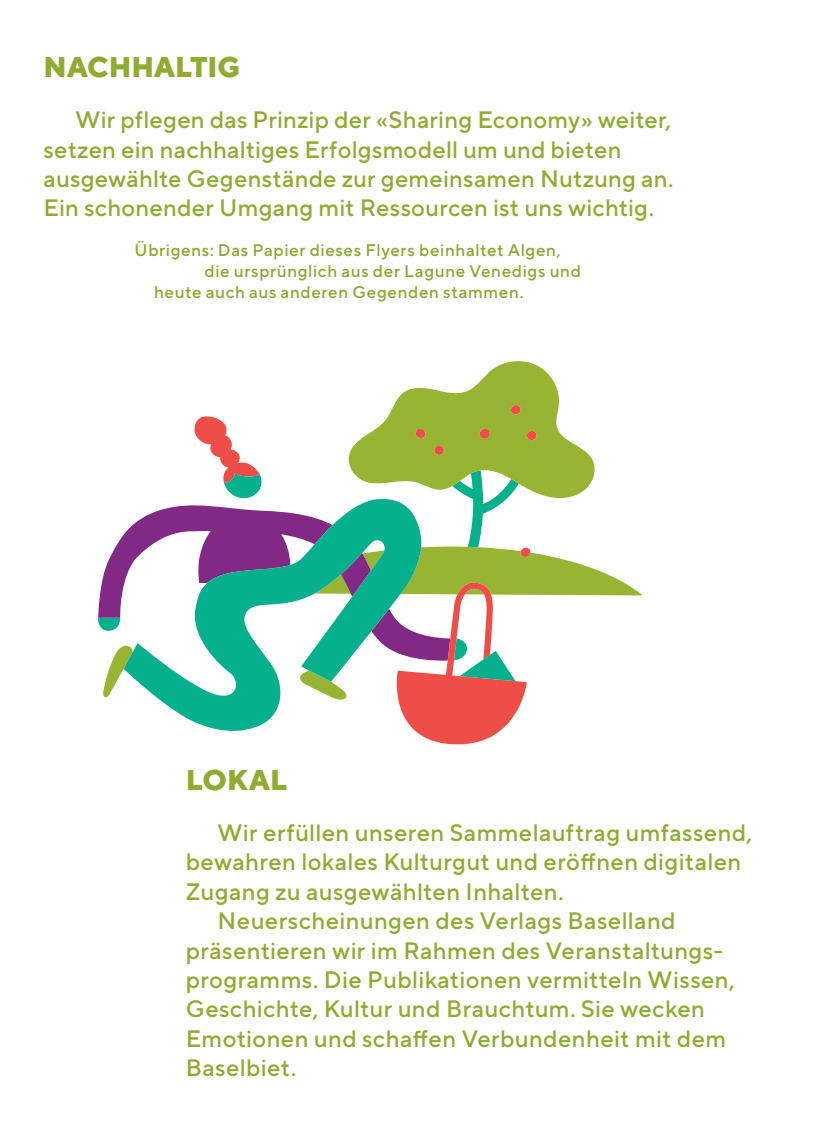
<style>
.page{position:relative;width:815px;height:1134px;background:#fff}
.page>*{position:absolute;margin:0;border:0;box-sizing:border-box;transform-origin:0 0}
.h1_underline{font:800 28.5px "TT Norms Pro";letter-spacing:.005em;color:#8fac30}
.c1{font:500 23.75px/29.5px "TT Norms Pro";letter-spacing:.015em;color:#8fac30}
.c1-2{font:500 17px "TT Norms Pro";letter-spacing:.04em;color:#8ba72e}
</style>
<div class="page">
<svg style="left:98px;top:361px;width:545px;height:384px"></svg>
<p class="h1_underline" style="left:44px;top:46px;width:198px">NACHHALTIG</p>
<p class="c1" style="left:44px;top:103px;width:631px;text-indent:32px">Wir pflegen das Prinzip der «Sharing Economy» weiter, setzen ein nachhaltiges Erfolgsmodell um und bieten ausgewählte Gegenstände zur gemeinsamen Nutzung an.<br>Ein schonender Umgang mit Ressourcen ist uns wichtig.</p>
<p class="c1-2" style="left:135px;top:238px;width:428px">Übrigens: Das Papier dieses Flyers beinhaltet Algen,</p>
<p class="c1-2" style="left:205px;top:259px;width:378px">die ursprünglich aus der Lagune Venedigs und</p>
<p class="c1-2" style="left:154px;top:280px;width:371px">heute auch aus anderen Gegenden stammen.</p>
<p class="h1_underline" style="left:186px;top:758px;width:103px">LOKAL</p>
<p class="c1" style="left:186px;top:816px;width:568px;text-indent:32px">Wir erfüllen unseren Sammelauftrag umfassend, bewahren lokales Kulturgut und eröffnen digitalen<br>Zugang zu ausgewählten Inhalten.</p>
<p class="c1" style="left:186px;top:904px;width:550px;text-indent:32px">Neuerscheinungen des Verlags Baselland präsentieren wir im Rahmen des Veranstaltungs&shy;programms. Die Publikationen vermitteln Wissen, Geschichte, Kultur und Brauchtum. Sie wecken Emotionen und schaffen Verbundenheit mit dem Baselbiet.</p>
</div>
